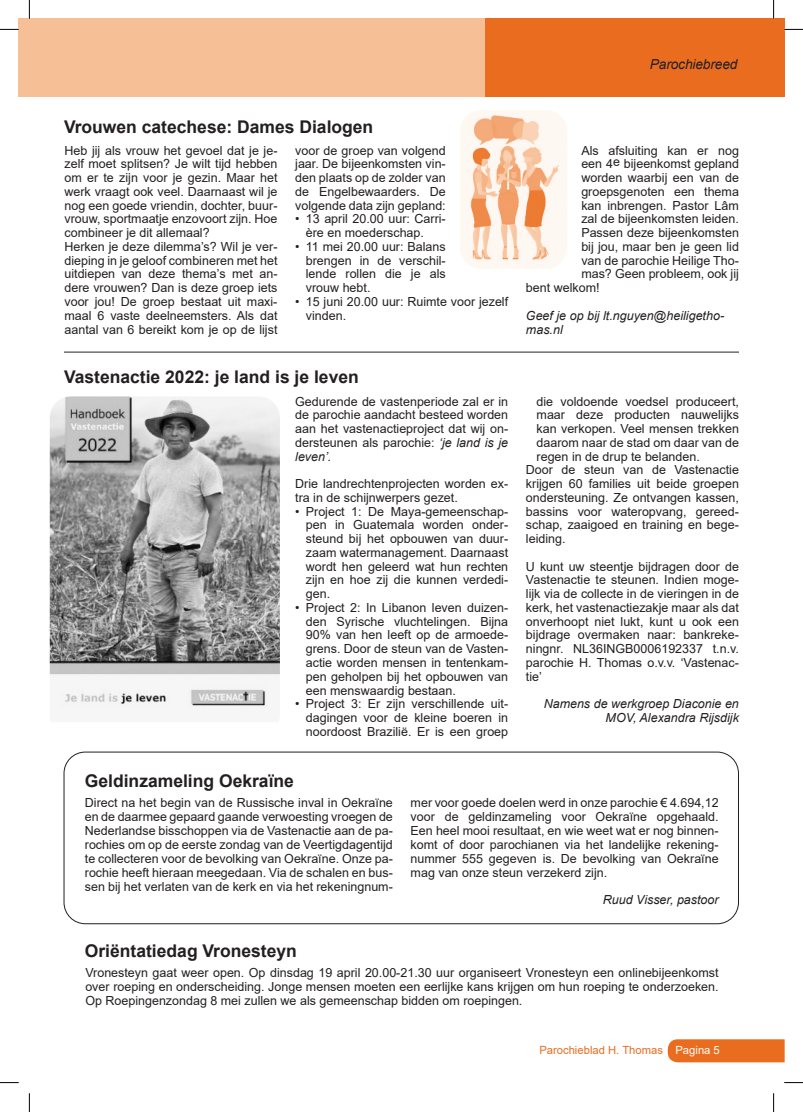
<style>
.page{position:relative;width:803px;height:1112px;background:#fff}
.page>*{position:absolute;margin:0;border:0;box-sizing:border-box;transform-origin:0 0}
.t1{font:700 17.5px "Arial";color:#231f20}
.t2{font:italic 13.75px "Arial";letter-spacing:-.01em;color:#231f20}
.t3{font:12.5px/13.8px "Arial";color:#231f20;text-align:justify}
.t4{font:italic 12.5px/13.8px "Arial";color:#231f20}
.t5{font:11.25px "Arial";color:#ea6d1f}
.s1{font-style:italic}
.s2{color:#fff}
</style>
<div class="page">
<div style="left:668px;top:1039px;width:116px;height:23px;background:#ea6d1f"></div>
<div style="left:19px;top:19px;width:473px;height:78px;background:#f7bf96"></div>
<div style="left:485px;top:19px;width:299px;height:78px;background:#ea6d1f"></div>
<img style="left:460px;top:110px;width:107px;height:158px">
<hr style="left:64px;top:352px;width:675px;height:1px;background:#231f20">
<img style="left:50px;top:396px;width:230px;height:311px">
<div style="left:64px;top:751px;width:675px;height:172px;border:1px solid #231f20;border-radius:21px"></div>
<svg style="left:0;top:29px;width:19px;height:1px"></svg>
<svg style="left:784px;top:29px;width:19px;height:1px"></svg>
<svg style="left:0;top:1082px;width:19px;height:1px"></svg>
<svg style="left:784px;top:1082px;width:19px;height:1px"></svg>
<svg style="left:29px;top:0;width:1px;height:19px"></svg>
<svg style="left:29px;top:1093px;width:1px;height:18px"></svg>
<svg style="left:773px;top:0;width:1px;height:19px"></svg>
<svg style="left:773px;top:1093px;width:1px;height:18px"></svg>
<p class="t2" style="left:650px;top:55px;width:89px">Parochiebreed</p>
<h1 class="t1" style="left:64px;top:114px;width:311px">Vrouwen catechese: Dames Dialogen</h1>
<p class="t3" style="left:65px;top:143px;width:214px;text-align:left">Heb jij als vrouw het gevoel dat je je&shy;zelf moet splitsen? Je wilt tijd hebben om er te zijn voor je gezin. Maar het werk vraagt ook veel. Daarnaast wil je nog een goede vriendin, dochter, buur&shy;vrouw, sportmaatje enzovoort zijn. Hoe combineer je dit allemaal?<br>Herken je deze dilemma’s? Wil je ver&shy;dieping in je geloof combineren met het uitdiepen van deze thema’s met an&shy;dere vrouwen? Dan is deze groep iets voor jou! De groep bestaat uit maxi&shy;maal 6 vaste deelneemsters. Als dat aantal van 6 bereikt kom je op de lijst</p>
<p class="t3" style="left:295px;top:143px;width:152px">voor de groep van volgend jaar. De bijeenkomsten vin&shy;den plaats op de zolder van de Engelbewaarders. De volgende data zijn gepland:</p>
<p class="t3" style="left:306px;top:212px;width:141px;text-indent:-11px">• 13 april 20.00 uur: Carri&shy;ère en moederschap.</p>
<p class="t3" style="left:306px;top:239px;width:141px;text-indent:-11px">• 11 mei 20.00 uur: Balans brengen in de verschil&shy;lende rollen die je als vrouw hebt.</p>
<p class="t3" style="left:306px;top:294px;width:204px;text-indent:-11px">• 15 juni 20.00 uur: Ruimte voor jezelf vinden.</p>
<h1 class="t1" style="left:64px;top:365px;width:296px">Vastenactie 2022: je land is je leven</h1>
<p class="t3" style="left:295px;top:394px;width:214px">Gedurende de vastenperiode zal er in de parochie aandacht besteed worden aan het vastenactieproject dat wij on&shy;dersteunen als parochie: <span class="s1">‘je land is je leven’.</span></p>
<p class="t3" style="left:295px;top:476px;width:214px">Drie landrechtenprojecten worden ex&shy;tra in de schijnwerpers gezet.</p>
<p class="t3" style="left:306px;top:504px;width:204px;text-indent:-11px">• Project 1: De Maya-gemeenschap&shy;pen in Guatemala worden onder&shy;steund bij het opbouwen van duur&shy;zaam watermanagement. Daarnaast wordt hen geleerd wat hun rechten zijn en hoe zij die kunnen verdedi&shy;gen.</p>
<p class="t3" style="left:306px;top:600px;width:204px;text-indent:-11px">• Project 2: In Libanon leven duizen&shy;den Syrische vluchtelingen. Bijna 90% van hen leeft op de armoede&shy;grens. Door de steun van de Vasten&shy;actie worden mensen in tentenkam&shy;pen geholpen bij het opbouwen van een menswaardig bestaan.</p>
<p class="t3" style="left:306px;top:696px;width:204px;text-indent:-11px">• Project 3: Er zijn verschillende uit&shy;dagingen voor de kleine boeren in noordoost Brazilië. Er is een groep</p>
<h1 class="t1" style="left:85px;top:768px;width:211px">Geldinzameling Oekraïne</h1>
<p class="t3" style="left:581px;top:143px;width:159px">Als afsluiting kan er nog</p>
<p class="t3" style="left:581px;top:157px;width:159px">een 4e bijeenkomst gepland</p>
<p class="t3" style="left:581px;top:171px;width:159px">worden waarbij een van de</p>
<p class="t3" style="left:581px;top:184px;width:159px">groepsgenoten een thema</p>
<p class="t3" style="left:581px;top:198px;width:159px">kan inbrengen. Pastor Lâm</p>
<p class="t3" style="left:581px;top:212px;width:159px">zal de bijeenkomsten leiden.</p>
<p class="t3" style="left:581px;top:226px;width:159px">Passen deze bijeenkomsten</p>
<p class="t3" style="left:581px;top:239px;width:159px">bij jou, maar ben je geen lid</p>
<p class="t3" style="left:581px;top:253px;width:159px">van de parochie Heilige Tho-</p>
<p class="t3" style="left:581px;top:267px;width:159px">mas? Geen probleem, ook jij</p>
<p class="t3" style="left:526px;top:281px;width:75px">bent welkom!</p>
<p class="t4" style="left:526px;top:308px;width:200px">Geef je op bij lt.nguyen@heiligetho&shy;mas.nl</p>
<p class="t3" style="left:537px;top:394px;width:204px">die voldoende voedsel produceert,</p>
<p class="t3" style="left:537px;top:408px;width:204px">maar deze producten nauwelijks</p>
<p class="t3" style="left:537px;top:421px;width:204px">kan verkopen. Veel mensen trekken</p>
<p class="t3" style="left:537px;top:435px;width:204px">daarom naar de stad om daar van de</p>
<p class="t3" style="left:537px;top:449px;width:165px">regen in de drup te belanden.</p>
<p class="t3" style="left:526px;top:463px;width:214px">Door de steun van de Vastenactie</p>
<p class="t3" style="left:526px;top:476px;width:214px">krijgen 60 families uit beide groepen</p>
<p class="t3" style="left:526px;top:490px;width:214px">ondersteuning. Ze ontvangen kassen,</p>
<p class="t3" style="left:526px;top:504px;width:214px">bassins voor wateropvang, gereed-</p>
<p class="t3" style="left:526px;top:518px;width:214px">schap, zaaigoed en training en bege-</p>
<p class="t3" style="left:526px;top:531px;width:41px">leiding.</p>
<p class="t3" style="left:526px;top:559px;width:214px">U kunt uw steentje bijdragen door de Vastenactie te steunen. Indien moge&shy;lijk via de collecte in de vieringen in de kerk, het vastenactiezakje maar als dat onverhoopt niet lukt, kunt u ook een bijdrage overmaken naar: bankreke&shy;ningnr. NL36INGB0006192337 t.n.v. parochie H. Thomas o.v.v. ‘Vastenac&shy;tie’</p>
<p class="t4" style="left:544px;top:697px;width:197px;text-align:right">Namens de werkgroep Diaconie en<br>MOV, Alexandra Rijsdijk</p>
<p class="t3" style="left:85px;top:795px;width:309px">Direct na het begin van de Russische inval in Oekraïne en de daarmee gepaard gaande verwoesting vroegen de Nederlandse bisschoppen via de Vastenactie aan de pa&shy;rochies om op de eerste zondag van de Veertigdagentijd te collecteren voor de bevolking van Oekraïne. Onze pa&shy;rochie heeft hieraan meegedaan. Via de schalen en bus&shy;sen bij het verlaten van de kerk en via het rekeningnum-</p>
<p class="t3" style="left:411px;top:795px;width:309px">mer voor goede doelen werd in onze parochie € 4.694,12 voor de geldinzameling voor Oekraïne opgehaald.<br>Een heel mooi resultaat, en wie weet wat er nog binnen&shy;komt of door parochianen via het landelijke rekening&shy;nummer 555 gegeven is. De bevolking van Oekraïne mag van onze steun verzekerd zijn.</p>
<p class="t4" style="left:603px;top:892px;width:117px">Ruud Visser, pastoor</p>
<h1 class="t1" style="left:85px;top:938px;width:214px">Oriëntatiedag Vronesteyn</h1>
<p class="t3" style="left:85px;top:965px;width:635px">Vronesteyn gaat weer open. Op dinsdag 19 april 20.00-21.30 uur organiseert Vronesteyn een onlinebijeenkomst over roeping en onderscheiding. Jonge mensen moeten een eerlijke kans krijgen om hun roeping te onderzoeken.<br>Op Roepingenzondag 8 mei zullen we als gemeenschap bidden om roepingen.</p>
<p class="t5" style="left:539px;top:1042px;width:182px">Parochieblad H. Thomas <span class="s2">Pagina 5</span></p>
</div>
